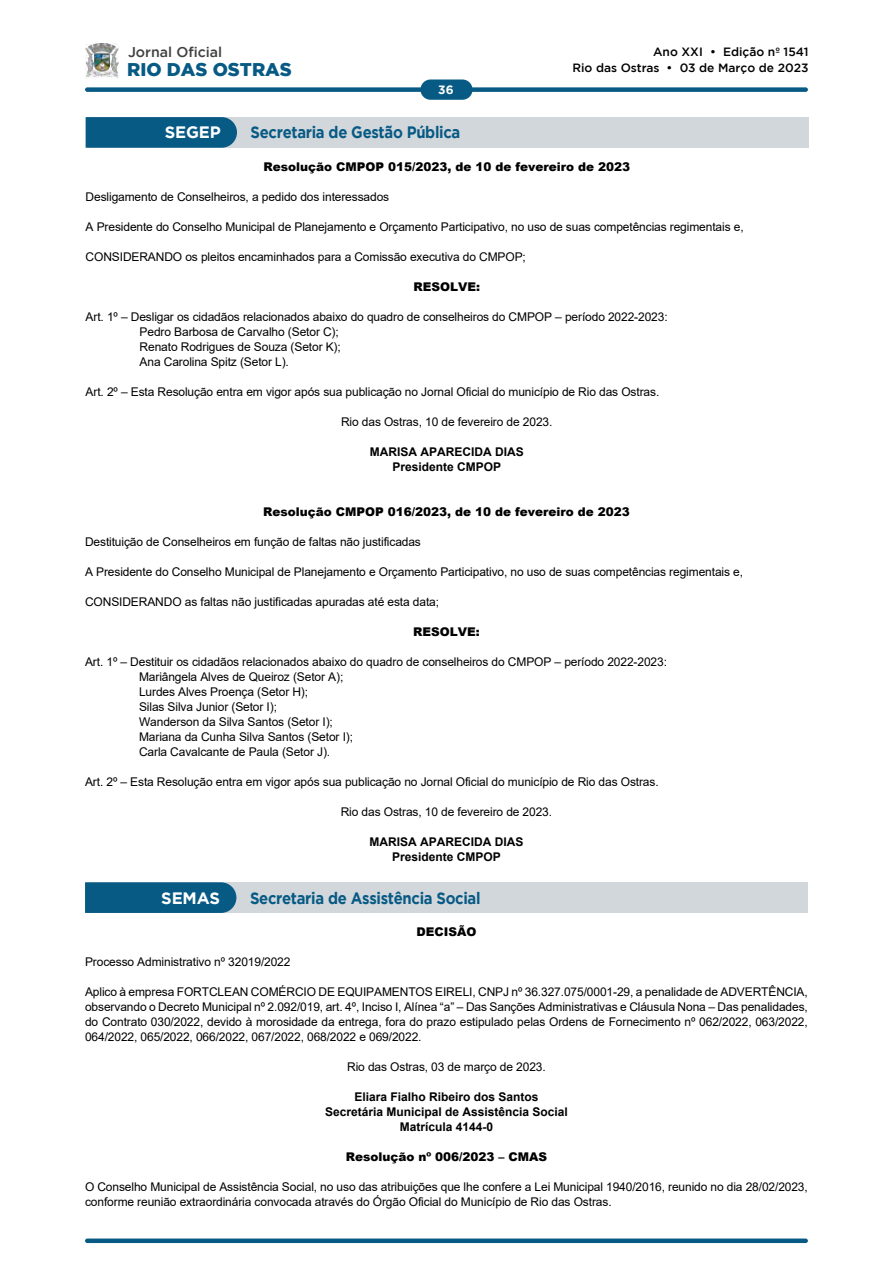
<style>
.page{position:relative;width:893px;height:1263px;background:#fff}
.page>*{position:absolute;margin:0;border:0;box-sizing:border-box;transform-origin:0 0}
.t1{font:900 18.45px "Gotham";color:#075a84}
.t2{font:700 16.5px "Gotham";letter-spacing:-.02em;color:#075a84;scale:.9 1}
.t3{font:700 16.5px "Gotham";letter-spacing:-.01em;color:#fff}
.t4{font:500 14.1px "Gotham";color:#404040}
.t5{font:12px/15px "Arial";letter-spacing:-.01em;color:#000}
.t6{font:700 12px/15px "Arial";color:#000;text-align:center}
.t7{font:900 12px "Arial";color:#000}
.t8{font:500 12px/15.8px "Gotham";color:#000;text-align:right}
.t9{font:700 12px "Gotham";color:#fff}
</style>
<div class="page">
<div style="left:85px;top:87px;width:723px;height:5px;background:#075a84;border-radius:2px"></div>
<div style="left:420px;top:79px;width:52px;height:21px;background:#075a84;border-radius:10px"></div>
<img style="left:86px;top:44px;width:32px;height:34px">
<div style="left:85px;top:1238px;width:723px;height:5px;background:#075a84;border-radius:2px"></div>
<div style="left:87px;top:117px;width:721px;height:31px;background:#d2d7dc"></div>
<svg style="left:86px;top:117px;width:151px;height:31px;background:#0d5e86"></svg>
<div style="left:86px;top:882px;width:722px;height:31px;background:#d2d7dc"></div>
<svg style="left:85px;top:882px;width:151px;height:31px;background:#0d5d86"></svg>
<p class="t4" style="left:128px;top:44px;width:96px">Jornal Oficial</p>
<h1 class="t1" style="left:127px;top:59px;width:166px">RIO DAS OSTRAS</h1>
<p class="t9" style="left:438px;top:83px;width:17px">36</p>
<p class="t8" style="left:572px;top:44px;width:238px">Ano XXI • Edição nº 1541<br>Rio das Ostras • 03 de Março de 2023</p>
<h2 class="t3" style="left:165px;top:123px;width:57px">SEGEP</h2>
<h2 class="t2" style="left:251px;top:123px;width:235px">Secretaria de Gestão Pública</h2>
<p class="t7" style="left:263px;top:158px;width:368px">Resolução CMPOP 015/2023, de 10 de fevereiro de 2023</p>
<p class="t5" style="left:86px;top:189px;width:305px">Desligamento de Conselheiros, a pedido dos interessados</p>
<p class="t5" style="left:86px;top:219px;width:660px">A Presidente do Conselho Municipal de Planejamento e Orçamento Participativo, no uso de suas competências regimentais e,</p>
<p class="t5" style="left:86px;top:249px;width:442px">CONSIDERANDO os pleitos encaminhados para a Comissão executiva do CMPOP;</p>
<p class="t7" style="left:413px;top:278px;width:68px">RESOLVE:</p>
<p class="t5" style="left:140px;top:309px;width:530px;text-indent:-54px">Art. 1º – Desligar os cidadãos relacionados abaixo do quadro de conselheiros do CMPOP – período 2022-2023:<br>Pedro Barbosa de Carvalho (Setor C);<br>Renato Rodrigues de Souza (Setor K);<br>Ana Carolina Spitz (Setor L).</p>
<p class="t5" style="left:86px;top:384px;width:575px">Art. 2º – Esta Resolução entra em vigor após sua publicação no Jornal Oficial do município de Rio das Ostras.</p>
<p class="t5" style="left:341px;top:414px;width:213px">Rio das Ostras, 10 de fevereiro de 2023.</p>
<p class="t6" style="left:370px;top:445px;width:155px">MARISA APARECIDA DIAS<br>Presidente CMPOP</p>
<p class="t7" style="left:263px;top:503px;width:368px">Resolução CMPOP 016/2023, de 10 de fevereiro de 2023</p>
<p class="t5" style="left:85px;top:534px;width:337px">Destituição de Conselheiros em função de faltas não justificadas</p>
<p class="t5" style="left:85px;top:564px;width:660px">A Presidente do Conselho Municipal de Planejamento e Orçamento Participativo, no uso de suas competências regimentais e,</p>
<p class="t5" style="left:85px;top:594px;width:356px">CONSIDERANDO as faltas não justificadas apuradas até esta data;</p>
<p class="t7" style="left:413px;top:623px;width:68px">RESOLVE:</p>
<p class="t5" style="left:139px;top:654px;width:529px;text-indent:-54px">Art. 1º – Destituir os cidadãos relacionados abaixo do quadro de conselheiros do CMPOP – período 2022-2023:<br>Mariângela Alves de Queiroz (Setor A);<br>Lurdes Alves Proença (Setor H);<br>Silas Silva Junior (Setor I);<br>Wanderson da Silva Santos (Setor I);<br>Mariana da Cunha Silva Santos (Setor I);<br>Carla Cavalcante de Paula (Setor J).</p>
<p class="t5" style="left:85px;top:774px;width:575px">Art. 2º – Esta Resolução entra em vigor após sua publicação no Jornal Oficial do município de Rio das Ostras.</p>
<p class="t5" style="left:341px;top:804px;width:213px">Rio das Ostras, 10 de fevereiro de 2023.</p>
<p class="t6" style="left:369px;top:835px;width:155px">MARISA APARECIDA DIAS<br>Presidente CMPOP</p>
<h2 class="t3" style="left:161px;top:888px;width:60px">SEMAS</h2>
<h2 class="t2" style="left:250px;top:888px;width:258px">Secretaria de Assistência Social</h2>
<p class="t7" style="left:416px;top:923px;width:61px">DECISÃO</p>
<p class="t5" style="left:85px;top:954px;width:207px">Processo Administrativo nº 32019/2022</p>
<p class="t5" style="left:85px;top:984px;width:724px;text-align:justify">Aplico à empresa FORTCLEAN COMÉRCIO DE EQUIPAMENTOS EIRELI, CNPJ nº 36.327.075/0001-29, a penalidade de ADVERTÊNCIA, observando o Decreto Municipal nº 2.092/019, art. 4º, Inciso I, Alínea “a” – Das Sanções Administrativas e Cláusula Nona – Das penalidades, do Contrato 030/2022, devido à morosidade da entrega, fora do prazo estipulado pelas Ordens de Fornecimento nº 062/2022, 063/2022, 064/2022, 065/2022, 066/2022, 067/2022, 068/2022 e 069/2022.</p>
<p class="t5" style="left:347px;top:1059px;width:200px">Rio das Ostras, 03 de março de 2023.</p>
<p class="t6" style="left:325px;top:1090px;width:244px">Eliara Fialho Ribeiro dos Santos<br>Secretária Municipal de Assistência Social<br>Matrícula 4144-0</p>
<p class="t7" style="left:346px;top:1148px;width:203px">Resolução nº 006/2023 – CMAS</p>
<p class="t5" style="left:85px;top:1179px;width:724px">O Conselho Municipal de Assistência Social, no uso das atribuições que lhe confere a Lei Municipal 1940/2016, reunido no dia 28/02/2023, conforme reunião extraordinária convocada através do Órgão Oficial do Município de Rio das Ostras.</p>
</div>
